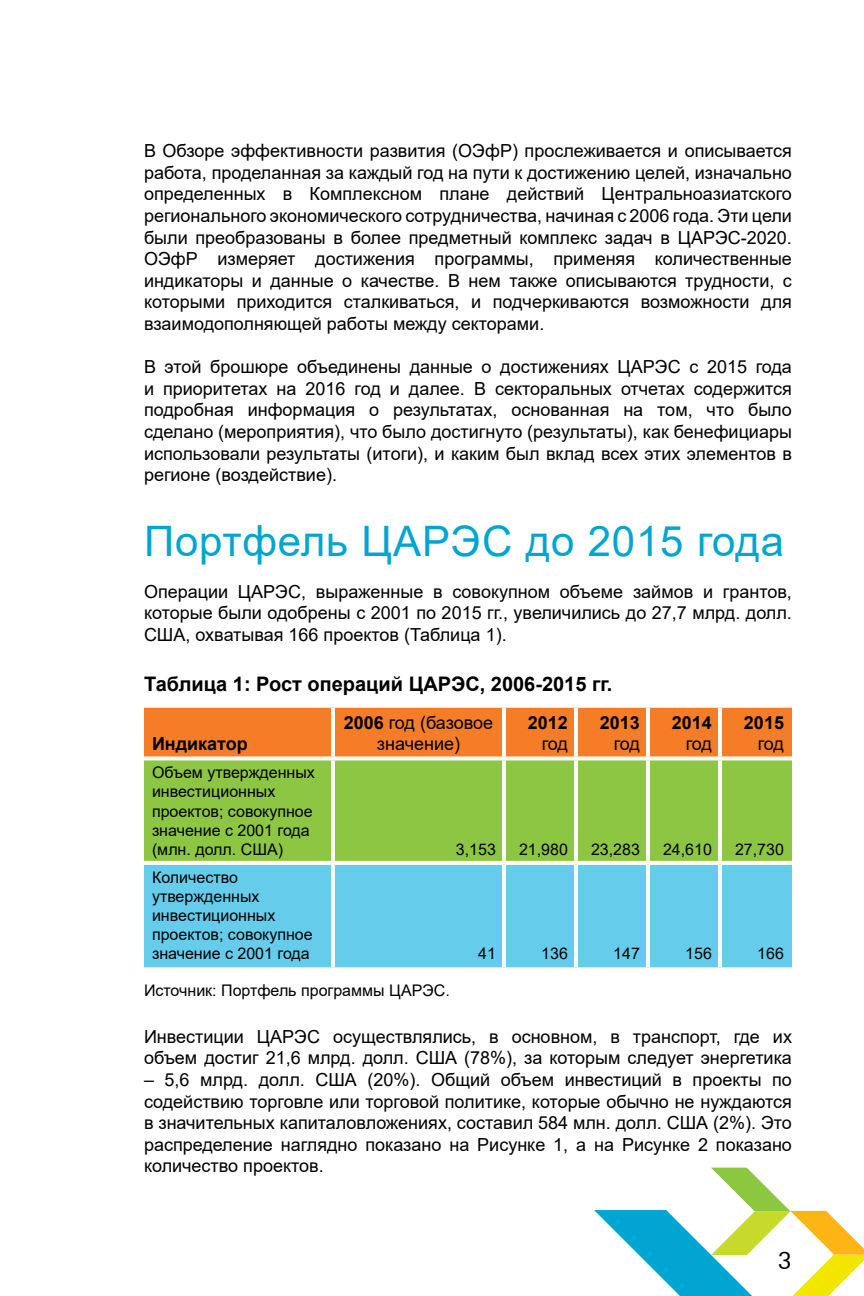
<style>
.page{position:relative;width:864px;height:1296px;background:#fff}
.page>*{position:absolute;margin:0;border:0;box-sizing:border-box;transform-origin:0 0}
.t1{font:42px "Arial";letter-spacing:.02em;color:#00a6d1}
.t2{font:24px "Futura BT";color:#000}
.t3{font:700 20px "Arial";color:#000}
.t4{font:18px/21.6px "Arial";color:#000;text-align:justify}
.t5{font:700 18px "Arial";color:#000}
.t6{font:16px/19.2px "Arial";color:#000}
.s1{font-weight:700}
</style>
<div class="page">
<svg style="left:594px;top:1168px;width:270px;height:128px"></svg>
<div style="left:144px;top:708px;width:648px;height:48px;background:#f57d27"></div>
<div style="left:144px;top:760px;width:648px;height:101px;background:#8dc642"></div>
<div style="left:144px;top:865px;width:648px;height:102px;background:#66ccec"></div>
<hr style="left:331px;top:708px;width:4px;height:48px;background:#fff">
<hr style="left:502px;top:708px;width:4px;height:48px;background:#fff">
<hr style="left:574px;top:708px;width:4px;height:48px;background:#fff">
<hr style="left:646px;top:708px;width:4px;height:48px;background:#fff">
<hr style="left:718px;top:708px;width:4px;height:48px;background:#fff">
<hr style="left:331px;top:760px;width:4px;height:101px;background:#fff">
<hr style="left:502px;top:760px;width:4px;height:101px;background:#fff">
<hr style="left:574px;top:760px;width:4px;height:101px;background:#fff">
<hr style="left:646px;top:760px;width:4px;height:101px;background:#fff">
<hr style="left:718px;top:760px;width:4px;height:101px;background:#fff">
<svg style="left:144px;top:756px;width:189px;height:1px"></svg>
<svg style="left:333px;top:756px;width:171px;height:1px"></svg>
<svg style="left:504px;top:756px;width:72px;height:1px"></svg>
<svg style="left:576px;top:756px;width:72px;height:1px"></svg>
<svg style="left:648px;top:756px;width:72px;height:1px"></svg>
<svg style="left:720px;top:756px;width:72px;height:1px"></svg>
<svg style="left:144px;top:864px;width:189px;height:1px"></svg>
<svg style="left:333px;top:864px;width:171px;height:1px"></svg>
<svg style="left:504px;top:864px;width:72px;height:1px"></svg>
<svg style="left:576px;top:864px;width:72px;height:1px"></svg>
<svg style="left:648px;top:864px;width:72px;height:1px"></svg>
<svg style="left:720px;top:864px;width:72px;height:1px"></svg>
<hr style="left:331px;top:865px;width:4px;height:102px;background:#fff">
<hr style="left:502px;top:865px;width:4px;height:102px;background:#fff">
<hr style="left:574px;top:865px;width:4px;height:102px;background:#fff">
<hr style="left:646px;top:865px;width:4px;height:102px;background:#fff">
<hr style="left:718px;top:865px;width:4px;height:102px;background:#fff">
<p class="t4" style="left:144px;top:140px;width:650px">В Обзоре эффективности развития (ОЭфР) прослеживается и описывается работа, проделанная за каждый год на пути к достижению целей, изначально определенных в Комплексном плане действий Центральноазиатского регионального экономического сотрудничества, начиная с 2006 года. Эти цели были преобразованы в более предметный комплекс задач в ЦАРЭС-2020.<br>ОЭфР измеряет достижения программы, применяя количественные индикаторы и данные о качестве. В нем также описываются трудности, с которыми приходится сталкиваться, и подчеркиваются возможности для взаимодополняющей работы между секторами.</p>
<p class="t4" style="left:144px;top:356px;width:650px">В этой брошюре объединены данные о достижениях ЦАРЭС с 2015 года и приоритетах на 2016 год и далее. В секторальных отчетах содержится подробная информация о результатах, основанная на том, что было сделано (мероприятия), что было достигнуто (результаты), как бенефициары использовали результаты (итоги), и каким был вклад всех этих элементов в регионе (воздействие).</p>
<h1 class="t1" style="left:144px;top:512px;width:642px">Портфель ЦАРЭС до 2015 года</h1>
<p class="t4" style="left:144px;top:580px;width:649px">Операции ЦАРЭС, выраженные в совокупном объеме займов и грантов, которые были одобрены с 2001 по 2015 гг., увеличились до 27,7 млрд. долл.<br>США, охватывая 166 проектов (Таблица 1).</p>
<p class="t3" style="left:144px;top:670px;width:470px">Таблица 1: Рост операций ЦАРЭС, 2006-2015 гг.</p>
<p class="t5" style="left:152px;top:731px;width:97px">Индикатор</p>
<p class="t4" style="left:344px;top:712px;width:151px;text-align:center"><span class="s1">2006</span> год (базовое значение)</p>
<p class="t5" style="left:528px;top:710px;width:42px">2012</p>
<p class="t4" style="left:542px;top:733px;width:28px">год</p>
<p class="t5" style="left:600px;top:710px;width:42px">2013</p>
<p class="t4" style="left:614px;top:733px;width:28px">год</p>
<p class="t5" style="left:672px;top:710px;width:42px">2014</p>
<p class="t4" style="left:686px;top:733px;width:28px">год</p>
<p class="t5" style="left:744px;top:710px;width:42px">2015</p>
<p class="t4" style="left:758px;top:733px;width:28px">год</p>
<p class="t6" style="left:152px;top:763px;width:164px">Объем утвержденных инвестиционных проектов; совокупное значение с 2001 года (млн. долл. США)</p>
<p class="t6" style="left:152px;top:867px;width:162px">Количество утвержденных инвестиционных проектов; совокупное значение с 2001 года</p>
<p class="t6" style="left:456px;top:840px;width:42px">3,153</p>
<p class="t6" style="left:519px;top:840px;width:50px">21,980</p>
<p class="t6" style="left:591px;top:840px;width:50px">23,283</p>
<p class="t6" style="left:663px;top:840px;width:50px">24,610</p>
<p class="t6" style="left:735px;top:840px;width:50px">27,730</p>
<p class="t6" style="left:478px;top:944px;width:19px">41</p>
<p class="t6" style="left:541px;top:944px;width:28px">136</p>
<p class="t6" style="left:613px;top:944px;width:28px">147</p>
<p class="t6" style="left:685px;top:944px;width:28px">156</p>
<p class="t6" style="left:757px;top:944px;width:28px">166</p>
<p class="t6" style="left:144px;top:981px;width:307px">Источник: Портфель программы ЦАРЭС.</p>
<p class="t4" style="left:144px;top:1026px;width:650px">Инвестиции ЦАРЭС осуществлялись, в основном, в транспорт, где их объем достиг 21,6 млрд. долл. США (78%), за которым следует энергетика</p>
<p class="t4" style="left:144px;top:1069px;width:650px">– 5,6 млрд. долл. США (20%). Общий объем инвестиций в проекты по содействию торговле или торговой политике, которые обычно не нуждаются в значительных капиталовложениях, составил 584 млн. долл. США (2%). Это распределение наглядно показано на Рисунке 1, а на Рисунке 2 показано количество проектов.</p>
<h2 class="t2" style="left:778px;top:1246px;width:16px">3</h2>
</div>
